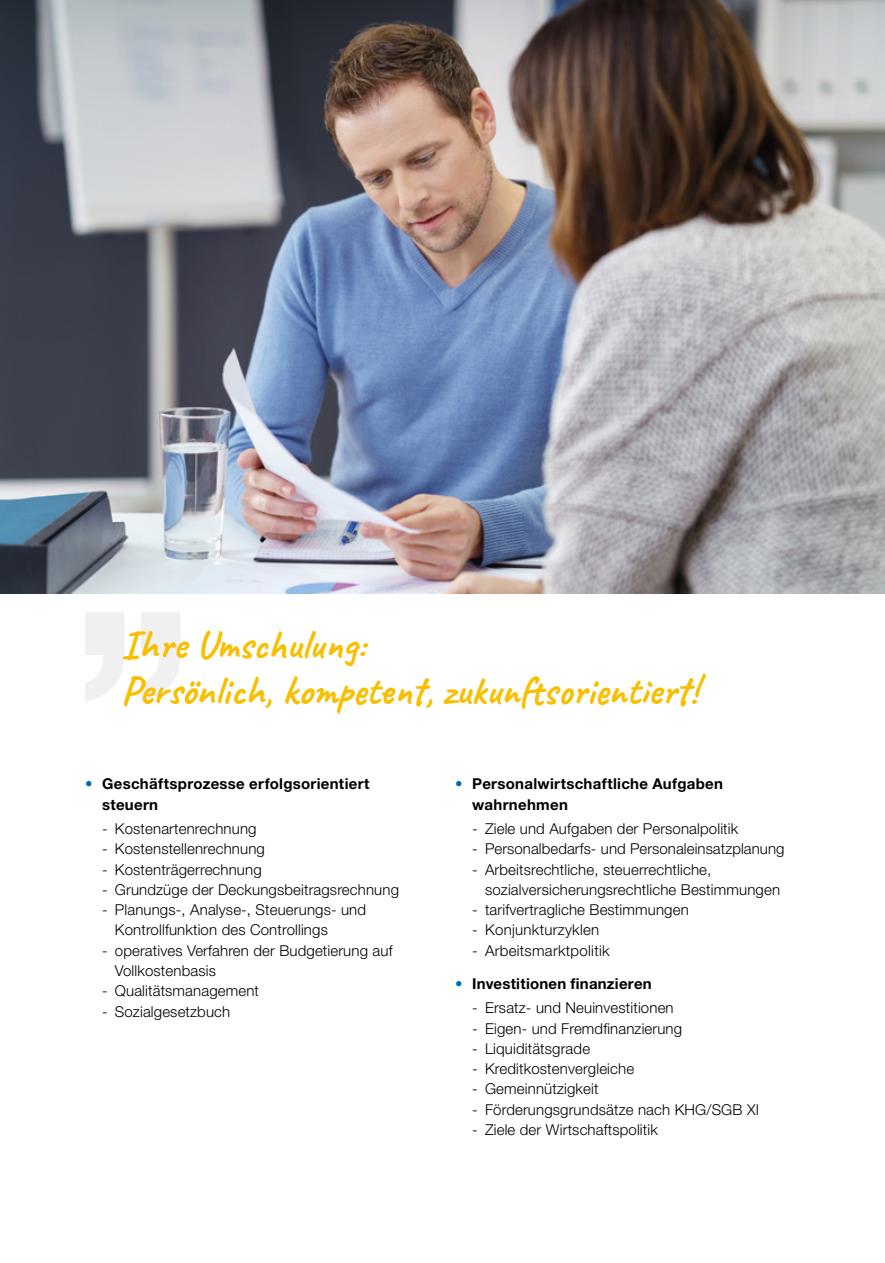
<style>
.page{position:relative;width:885px;height:1263px;background:#fff}
.page>*{position:absolute;margin:0;border:0;box-sizing:border-box;transform-origin:0 0}
.t1{font:700 277.2px "Helvetica Neue LT Pro";color:#f0f0f0}
.t2{font:700 40.5px/46.5px "Caveat";color:#f7bf00}
.t3{font:300 15px/20.2px "Helvetica Neue LT Std";letter-spacing:.01em;color:#000}
.t4{font:700 15px/20.2px "Helvetica Neue LT Pro";letter-spacing:.02em;color:#000}
.s1{font-family:"Helvetica Neue LT Std";font-weight:300;color:#0069b4}
</style>
<div class="page">
<img style="left:0;top:0;width:884px;height:593px">
<h1 class="t1" style="left:66px;top:540px;width:135px">’’</h1>
<h2 class="t2" style="left:121px;top:621px;width:578px">Ihre Umschulung:<br>Persönlich, kompetent, zukunftsorientiert!</h2>
<p class="t4" style="left:102px;top:774px;width:269px;text-indent:-17px"><span class="s1">•</span> Geschäftsprozesse erfolgsorientiert steuern</p>
<p class="t3" style="left:102px;top:818px;width:156px">- Kostenartenrechnung</p>
<p class="t3" style="left:102px;top:839px;width:164px">- Kostenstellenrechnung</p>
<p class="t3" style="left:102px;top:859px;width:161px">- Kostenträgerrechnung</p>
<p class="t3" style="left:102px;top:879px;width:298px">- Grundzüge der Deckungsbeitragsrechnung</p>
<p class="t3" style="left:115px;top:899px;width:253px;text-indent:-13px">- Planungs-, Analyse-, Steuerungs- und<br>Kontrollfunktion des Controllings</p>
<p class="t3" style="left:115px;top:940px;width:279px;text-indent:-13px">- operatives Verfahren der Budgetierung auf<br>Vollkostenbasis</p>
<p class="t3" style="left:102px;top:980px;width:158px">- Qualitätsmanagement</p>
<p class="t3" style="left:102px;top:1001px;width:130px">- Sozialgesetzbuch</p>
<p class="t4" style="left:472px;top:774px;width:252px;text-indent:-17px"><span class="s1">•</span> Personalwirtschaftliche Aufgaben wahrnehmen</p>
<p class="t3" style="left:472px;top:818px;width:267px">- Ziele und Aufgaben der Personalpolitik</p>
<p class="t3" style="left:472px;top:839px;width:314px">- Personalbedarfs- und Personaleinsatzplanung</p>
<p class="t3" style="left:485px;top:859px;width:296px;text-indent:-13px">- Arbeitsrechtliche, steuerrechtliche, sozialversicherungsrechtliche Bestimmungen</p>
<p class="t3" style="left:472px;top:899px;width:218px">- tarifvertragliche Bestimmungen</p>
<p class="t3" style="left:472px;top:920px;width:128px">- Konjunkturzyklen</p>
<p class="t3" style="left:472px;top:940px;width:139px">- Arbeitsmarktpolitik</p>
<p class="t4" style="left:455px;top:973px;width:198px"><span class="s1">•</span> Investitionen finanzieren</p>
<p class="t3" style="left:472px;top:997px;width:203px">- Ersatz- und Neuinvestitionen</p>
<p class="t3" style="left:472px;top:1018px;width:211px">- Eigen- und Fremdfinanzierung</p>
<p class="t3" style="left:472px;top:1038px;width:119px">- Liquiditätsgrade</p>
<p class="t3" style="left:472px;top:1058px;width:163px">- Kreditkostenvergleiche</p>
<p class="t3" style="left:472px;top:1078px;width:128px">- Gemeinnützigkeit</p>
<p class="t3" style="left:472px;top:1099px;width:288px">- Förderungsgrundsätze nach KHG/SGB XI</p>
<p class="t3" style="left:472px;top:1119px;width:187px">- Ziele der Wirtschaftspolitik</p>
</div>
